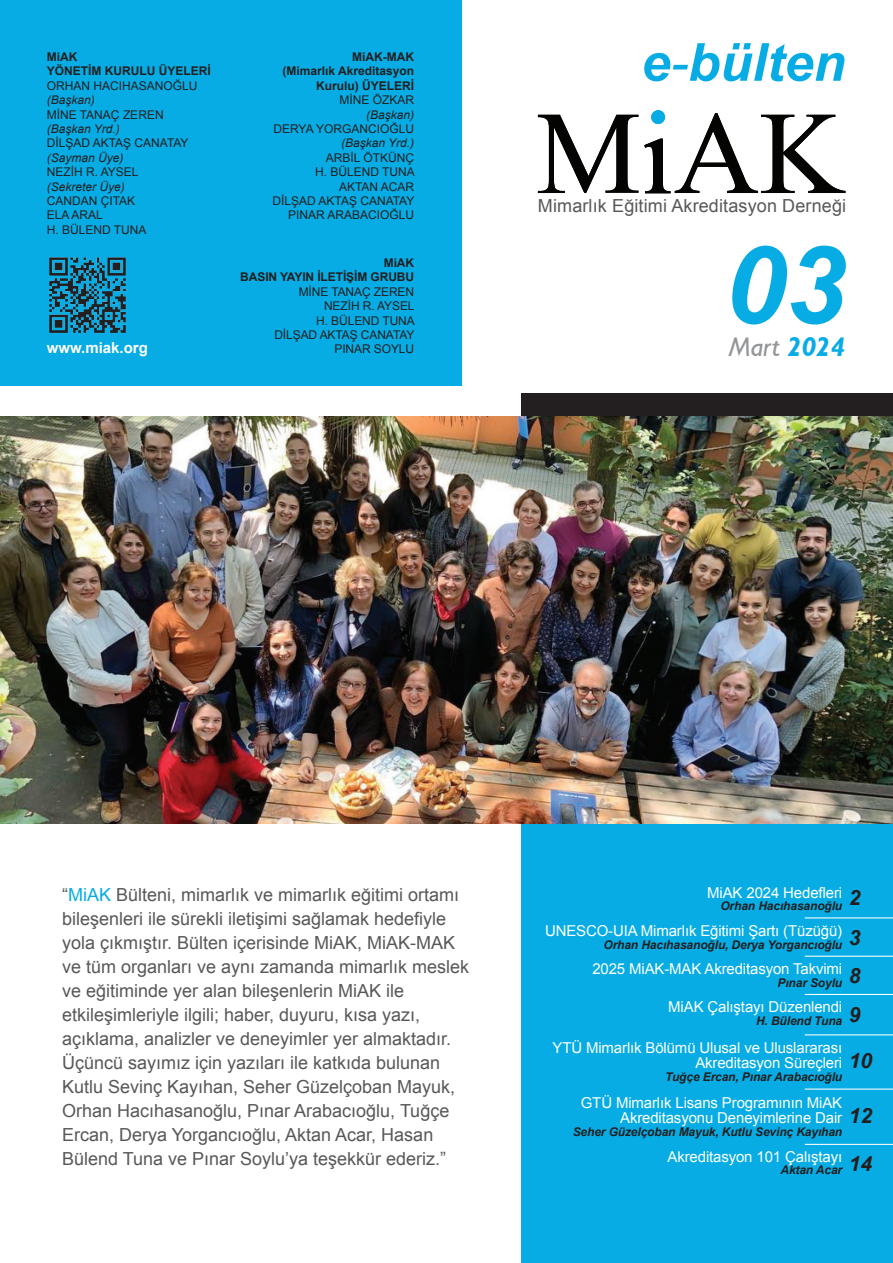
<style>
.page{position:relative;width:893px;height:1263px;background:#fff}
.page>*{position:absolute;margin:0;border:0;box-sizing:border-box;transform-origin:0 0}
.t1{font:italic 700 108px "Arial";color:#07ace4}
.t2{font:italic 700 52.5px "Arial";color:#07ace4}
.t3{font:italic 27px "Humanist 521 BT";color:#939598}
.t4{font:italic 700 21px/38.8px "Arial";color:#231f20;text-align:justify}
.t5{font:18px/24px "Arial";color:#57585a}
.t6{font:15px/15px "Arial";letter-spacing:-.01em;color:#fff;text-align:right}
.t7{font:700 15px "Arial";color:#fff}
.t8{font:12px/14.4px "Arial";color:#231f20;text-align:right}
.t9{font:italic 700 12px "Arial";letter-spacing:-.01em;color:#231f20}
.t10{font:700 12px/14.4px "Arial";color:#231f20;text-align:right}
.t11{font:italic 12px "Arial";color:#231f20}
.s1{font-weight:400}
.s2{font-weight:700;color:#07ace4}
.s3{color:#07ace4}
</style>
<div class="page">
<div style="left:0;top:0;width:461px;height:385px;background:#07ace4"></div>
<svg style="left:538px;top:115px;width:100px;height:78px"></svg>
<svg style="left:644px;top:111px;width:201px;height:82px"></svg>
<div style="left:651px;top:110px;width:14px;height:14px;background:#07ace4;border-radius:50%"></div>
<div style="left:651px;top:110px;width:14px;height:14px;border:1px solid #07ace4;border-radius:50%"></div>
<div style="left:522px;top:415px;width:371px;height:848px;background:#07ace4"></div>
<div style="left:522px;top:393px;width:371px;height:83px;background:#231f20"></div>
<img style="left:49px;top:257px;width:77px;height:76px">
<hr style="left:805px;top:917px;width:88px;height:1px;background:#fff">
<hr style="left:805px;top:956px;width:88px;height:1px;background:#fff">
<hr style="left:805px;top:994px;width:88px;height:1px;background:#fff">
<hr style="left:805px;top:1034px;width:88px;height:1px;background:#fff">
<hr style="left:805px;top:1088px;width:88px;height:1px;background:#fff">
<hr style="left:805px;top:1144px;width:88px;height:1px;background:#fff">
<img style="left:0;top:417px;width:893px;height:407px">
<p class="t10" style="left:47px;top:50px;width:166px;text-align:left">MiAK<br>YÖNETİM KURULU ÜYELERİ</p>
<p class="t8" style="left:47px;top:79px;width:152px">ORHAN HACIHASANOĞLU</p>
<p class="t11" style="left:47px;top:92px;width:50px">(Başkan)</p>
<p class="t8" style="left:47px;top:107px;width:118px">MİNE TANAÇ ZEREN</p>
<p class="t11" style="left:47px;top:121px;width:75px">(Başkan Yrd.)</p>
<p class="t8" style="left:47px;top:136px;width:143px">DİLŞAD AKTAŞ CANATAY</p>
<p class="t11" style="left:47px;top:150px;width:78px">(Sayman Üye)</p>
<p class="t8" style="left:47px;top:165px;width:93px">NEZİH R. AYSEL</p>
<p class="t11" style="left:47px;top:179px;width:80px">(Sekreter Üye)</p>
<p class="t8" style="left:47px;top:194px;width:101px;text-align:left">CANDAN ÇITAK<br>ELA ARAL<br>H. BÜLEND TUNA</p>
<p class="t7" style="left:47px;top:338px;width:103px">www.miak.org</p>
<p class="t10" style="left:283px;top:50px;width:133px">MiAK-MAK<br>(Mimarlık Akreditasyon<br>Kurulu) ÜYELERİ</p>
<p class="t8" style="left:339px;top:93px;width:76px">MİNE ÖZKAR</p>
<p class="t11" style="left:366px;top:107px;width:50px">(Başkan)</p>
<p class="t8" style="left:273px;top:122px;width:142px">DERYA YORGANCIOĞLU</p>
<p class="t11" style="left:341px;top:135px;width:75px">(Başkan Yrd.)</p>
<p class="t8" style="left:273px;top:151px;width:144px">ARBİL ÖTKÜNÇ<br>H. BÜLEND TUNA<br>AKTAN ACAR<br>DİLŞAD AKTAŞ CANATAY<br>PINAR ARABACIOĞLU</p>
<p class="t10" style="left:240px;top:256px;width:175px">MiAK<br>BASIN YAYIN İLETİŞİM GRUBU</p>
<p class="t8" style="left:274px;top:285px;width:142px">MİNE TANAÇ ZEREN<br>NEZİH R. AYSEL<br>H. BÜLEND TUNA<br>DİLŞAD AKTAŞ CANATAY<br>PINAR SOYLU</p>
<h2 class="t2" style="left:641px;top:27px;width:206px">e<span class="s1">-</span>bülten</h2>
<p class="t5" style="left:538px;top:194px;width:310px">Mimarlık Eğitimi Akreditasyon Derneği</p>
<h1 class="t1" style="left:725px;top:213px;width:122px">03</h1>
<h3 class="t3" style="left:729px;top:330px;width:118px">Mart <span class="s2">2024</span></h3>
<p class="t5" style="left:62px;top:882px;width:409px">“<span class="s3">MiAK</span> Bülteni, mimarlık ve mimarlık eğitimi ortamı bileşenleri ile sürekli iletişimi sağlamak hedefiyle yola çıkmıştır. Bülten içerisinde MiAK, MiAK-MAK ve tüm organları ve aynı zamanda mimarlık meslek ve eğitiminde yer alan bileşenlerin MiAK ile etkileşimleriyle ilgili; haber, duyuru, kısa yazı, açıklama, analizler ve deneyimler yer almaktadır.<br>Üçüncü sayımız için yazıları ile katkıda bulunan Kutlu Sevinç Kayıhan, Seher Güzelçoban Mayuk, Orhan Hacıhasanoğlu, Pınar Arabacıoğlu, Tuğçe Ercan, Derya Yorgancıoğlu, Aktan Acar, Hasan Bülend Tuna ve Pınar Soylu’ya teşekkür ederiz.”</p>
<p class="t6" style="left:707px;top:885px;width:136px">MiAK 2024 Hedefleri</p>
<p class="t9" style="left:720px;top:898px;width:123px">Orhan Hacıhasanoğlu</p>
<p class="t6" style="left:545px;top:923px;width:299px">UNESCO-UIA Mimarlık Eğitimi Şartı (Tüzüğü)</p>
<p class="t9" style="left:603px;top:936px;width:240px">Orhan Hacıhasanoğlu, Derya Yorgancıoğlu</p>
<p class="t6" style="left:592px;top:961px;width:251px">2025 MiAK-MAK Akreditasyon Takvimi</p>
<p class="t9" style="left:777px;top:975px;width:66px">Pınar Soylu</p>
<p class="t6" style="left:668px;top:1000px;width:175px">MiAK Çalıştayı Düzenlendi</p>
<p class="t9" style="left:756px;top:1013px;width:88px">H. Bülend Tuna</p>
<p class="t6" style="left:552px;top:1040px;width:291px">YTÜ Mimarlık Bölümü Ulusal ve Uluslararası<br>Akreditasyon Süreçleri</p>
<p class="t9" style="left:665px;top:1068px;width:179px">Tuğçe Ercan, Pınar Arabacıoğlu</p>
<p class="t6" style="left:581px;top:1096px;width:263px">GTÜ Mimarlık Lisans Programının MiAK<br>Akreditasyonu Deneyimlerine Dair</p>
<p class="t9" style="left:573px;top:1124px;width:271px">Seher Güzelçoban Mayuk, Kutlu Sevinç Kayıhan</p>
<p class="t6" style="left:668px;top:1149px;width:176px">Akreditasyon 101 Çalıştayı</p>
<p class="t9" style="left:780px;top:1162px;width:63px">Aktan Acar</p>
<p class="t4" style="left:849px;top:879px;width:13px">2<br>3<br>8<br>9</p>
<p class="t4" style="left:849px;top:1042px;width:25px">10</p>
<p class="t4" style="left:849px;top:1097px;width:25px">12</p>
<p class="t4" style="left:849px;top:1144px;width:25px">14</p>
</div>
